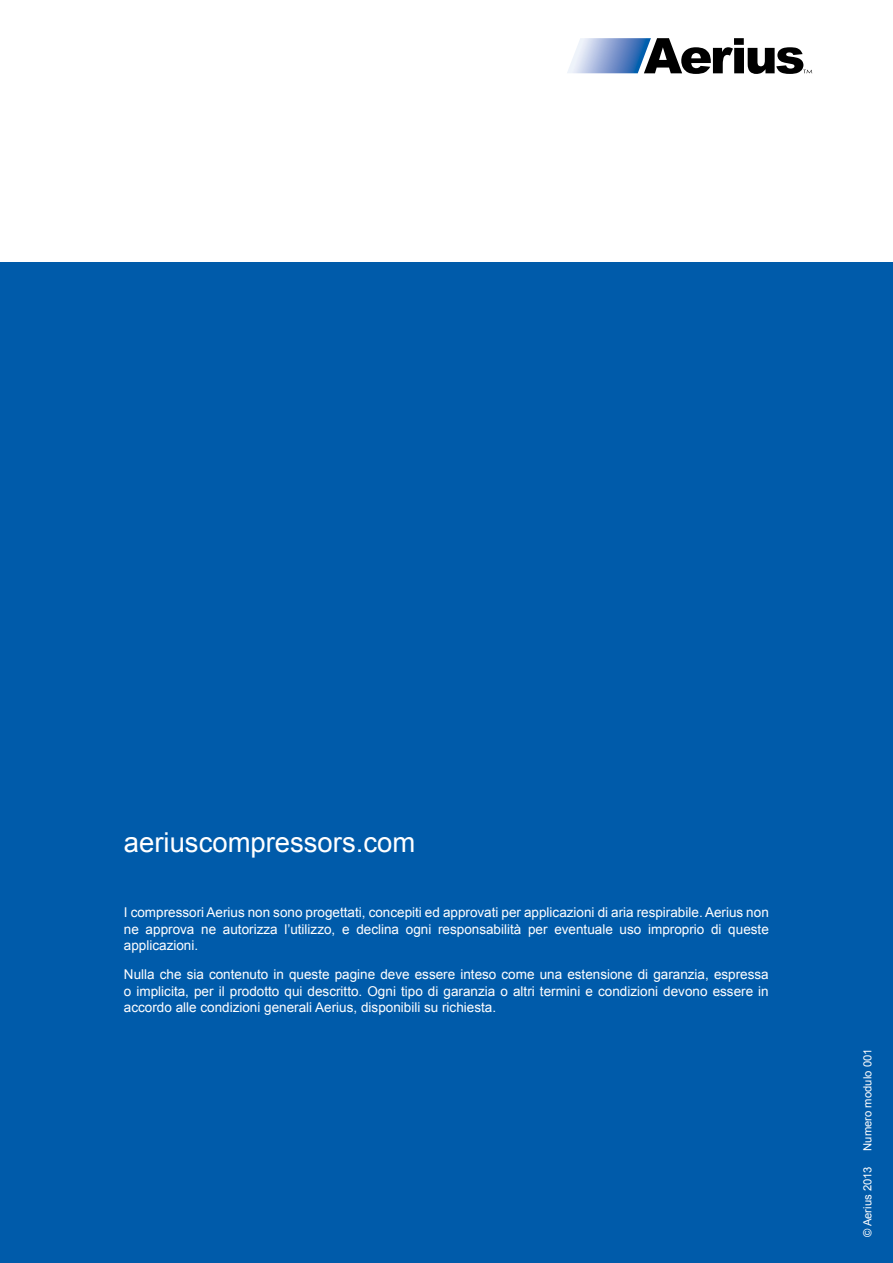
<style>
.page{position:relative;width:893px;height:1263px;background:#fff}
.page>*{position:absolute;margin:0;border:0;box-sizing:border-box;transform-origin:0 0}
.t1{font:27.45px "Arial";color:#fff}
.t2{font:13.5px/16.5px "Arial";color:#fff;text-align:justify}
.t3{font:11.25px "Arial";color:#fff}
</style>
<div class="page">
<div style="left:0;top:242px;width:893px;height:1021px;background:#005baa"></div>
<div style="left:0;top:0;width:893px;height:261px;background:#fff"></div>
<svg style="left:567px;top:38px;width:245px;height:36px"></svg>
<h1 class="t1" style="left:124px;top:825px;width:293px">aeriuscompressors.com</h1>
<p class="t2" style="left:124px;top:904px;width:646px">I compressori Aerius non sono progettati, concepiti ed approvati per applicazioni di aria respirabile. Aerius non ne approva ne autorizza l’utilizzo, e declina ogni responsabilità per eventuale uso improprio di queste applicazioni.</p>
<p class="t2" style="left:124px;top:966px;width:646px">Nulla che sia contenuto in queste pagine deve essere inteso come una estensione di garanzia, espressa o implicita, per il prodotto qui descritto. Ogni tipo di garanzia o altri termini e condizioni devono essere in accordo alle condizioni generali Aerius, disponibili su richiesta.</p>
<p class="t3" style="left:860px;top:1150px;width:103px;rotate:-90deg">Numero modulo 001</p>
<p class="t3" style="left:860px;top:1237px;width:72px;rotate:-90deg">© Aerius 2013</p>
</div>
